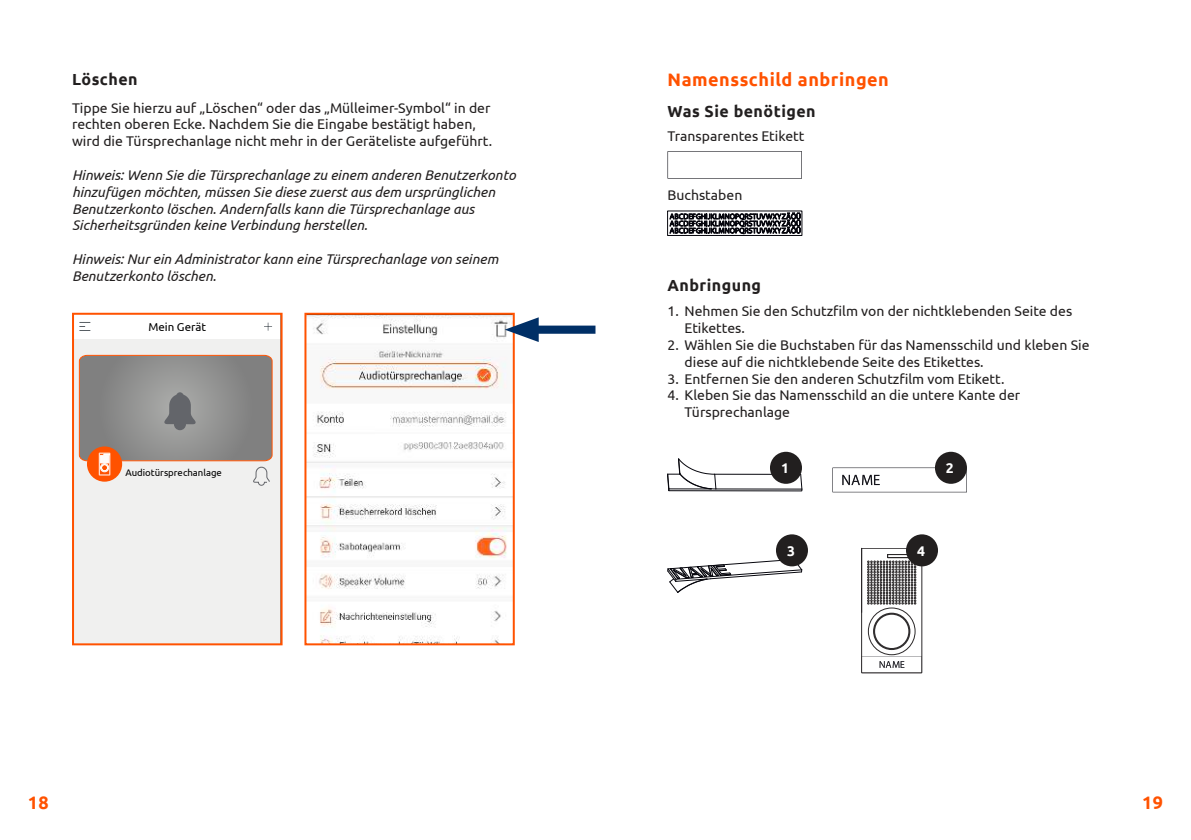
<style>
.page{position:relative;width:1191px;height:840px;background:#fff}
.page>*{position:absolute;margin:0;border:0;box-sizing:border-box;transform-origin:0 0}
.t1{font:700 18px "Ubuntu";letter-spacing:.03em;color:#ff5200}
.t2{font:700 16px "Ubuntu";letter-spacing:.03em;color:#221f1f}
.t3{font:14px/16.8px "Ubuntu";color:#221f1f}
.t4{font:italic 14px/16.8px "Ubuntu";color:#221f1f}
.t5{font:700 14px "Ubuntu";color:#fff}
.t6{font:11.6px "Ubuntu";color:#000}
.t7{font:9.6px "Ubuntu";color:#000}
</style>
<div class="page">
<svg style="left:667px;top:151px;width:135px;height:27px"></svg>
<svg style="left:669px;top:212px;width:131px;height:22px"></svg>
<hr style="left:669px;top:490px;width:132px;height:1px;background:#06060d">
<hr style="left:716px;top:488px;width:86px;height:1px;background:#06060d">
<hr style="left:714px;top:473px;width:86px;height:1px;background:#06060d">
<svg style="left:800px;top:474px;width:2px;height:16px"></svg>
<svg style="left:667px;top:458px;width:49px;height:32px"></svg>
<div style="left:770px;top:451px;width:32px;height:32px;background:#221f1f;border-radius:50%"></div>
<svg style="left:832px;top:467px;width:135px;height:25px"></svg>
<div style="left:935px;top:451px;width:32px;height:32px;background:#221f1f;border-radius:50%"></div>
<svg style="left:667px;top:559px;width:135px;height:34px"></svg>
<div style="left:776px;top:534px;width:32px;height:32px;background:#221f1f;border-radius:50%"></div>
<svg style="left:861px;top:547px;width:61px;height:125px"></svg>
<div style="left:906px;top:534px;width:32px;height:32px;background:#221f1f;border-radius:50%"></div>
<svg style="left:75px;top:322px;width:204px;height:320px"></svg>
<svg style="left:79px;top:355px;width:193px;height:131px"></svg>
<div style="left:72px;top:312px;width:210px;height:333px;border:2px solid #ff5200"></div>
<img style="left:307px;top:315px;width:205px;height:327px">
<div style="left:304px;top:312px;width:211px;height:333px;border:2px solid #ff5200"></div>
<div style="left:524px;top:325px;width:71px;height:8px;background:#002f66"></div>
<svg style="left:505px;top:317px;width:34px;height:25px"></svg>
<p class="t2" style="left:72px;top:72px;width:67px">Löschen</p>
<p class="t3" style="left:72px;top:100px;width:421px">Tippe Sie hierzu auf „Löschen“ oder das „Mülleimer-Symbol“ in der rechten oberen Ecke. Nachdem Sie die Eingabe bestätigt haben, wird die Türsprechanlage nicht mehr in der Geräteliste aufgeführt.</p>
<p class="t4" style="left:72px;top:167px;width:445px">Hinweis: Wenn Sie die Türsprechanlage zu einem anderen Benutzerkonto hinzufügen möchten, müssen Sie diese zuerst aus dem ursprünglichen Benutzerkonto löschen. Andernfalls kann die Türsprechanlage aus Sicherheitsgründen keine Verbindung herstellen.</p>
<p class="t4" style="left:72px;top:251px;width:428px">Hinweis: Nur ein Administrator kann eine Türsprechanlage von seinem<br>Benutzerkonto löschen.</p>
<p class="t6" style="left:148px;top:322px;width:59px">Mein Gerät</p>
<p class="t7" style="left:125px;top:468px;width:98px">Audiotürsprechanlage</p>
<p class="t1" style="left:667px;top:72px;width:223px">Namensschild anbringen</p>
<p class="t2" style="left:667px;top:104px;width:150px">Was Sie benötigen</p>
<p class="t3" style="left:667px;top:128px;width:138px">Transparentes Etikett</p>
<p class="t3" style="left:667px;top:187px;width:76px">Buchstaben</p>
<p class="t2" style="left:667px;top:278px;width:95px">Anbringung</p>
<p class="t3" style="left:684px;top:303px;width:389px;text-indent:-17px">1. Nehmen Sie den Schutzfilm von der nichtklebenden Seite des<br>Etikettes.</p>
<p class="t3" style="left:684px;top:337px;width:406px;text-indent:-17px">2. Wählen Sie die Buchstaben für das Namensschild und kleben Sie diese auf die nichtklebende Seite des Etikettes.</p>
<p class="t3" style="left:667px;top:371px;width:338px">3. Entfernen Sie den anderen Schutzfilm vom Etikett.</p>
<p class="t3" style="left:684px;top:387px;width:337px;text-indent:-17px">4. Kleben Sie das Namensschild an die untere Kante der<br>Türsprechanlage</p>
<p class="t5" style="left:781px;top:462px;width:9px">1</p>
<p class="t5" style="left:946px;top:462px;width:9px">2</p>
<p class="t5" style="left:787px;top:544px;width:9px">3</p>
<p class="t5" style="left:917px;top:544px;width:9px">4</p>
<p class="t1" style="left:28px;top:794px;width:22px">18</p>
<p class="t1" style="left:1142px;top:794px;width:22px">19</p>
</div>
